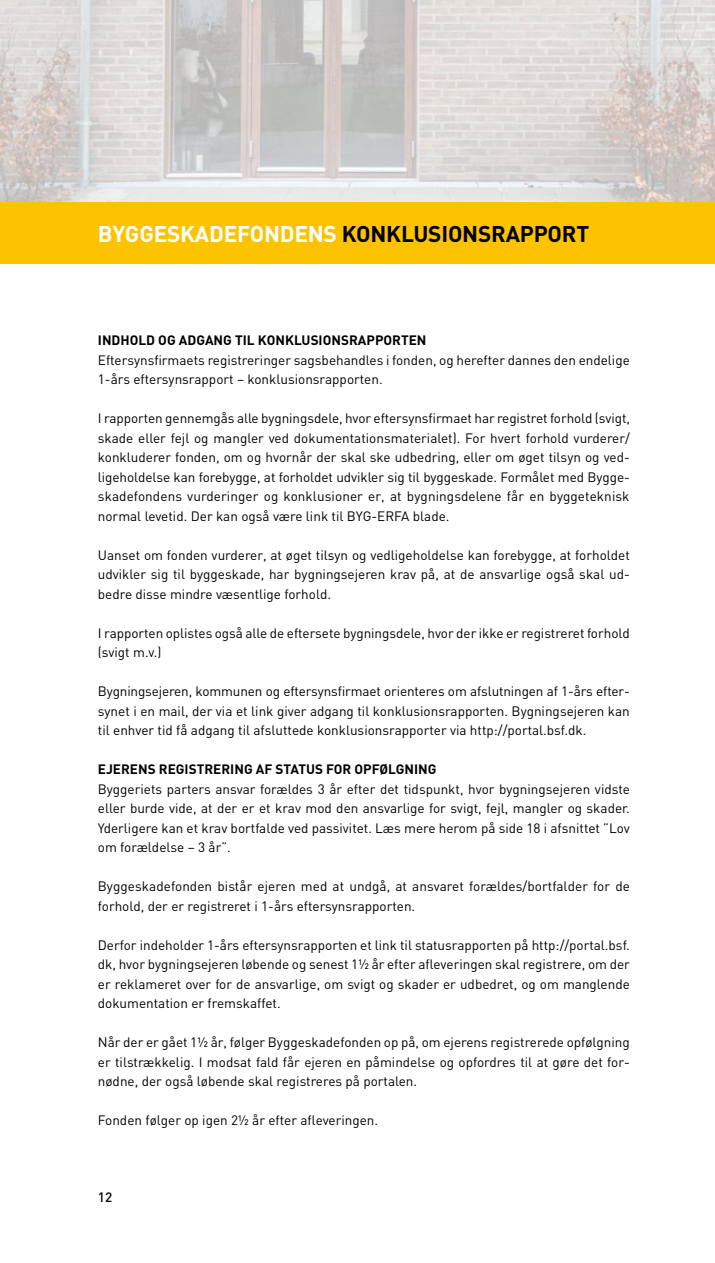
<style>
.page{position:relative;width:715px;height:1263px;background:#fff}
.page>*{position:absolute;margin:0;border:0;box-sizing:border-box;transform-origin:0 0}
.t1{font:700 22.5px "DIN";letter-spacing:.06em;color:#000}
.t2{font:13.5px/19.5px "DIN";color:#000;text-align:justify}
.t3{font:700 13.5px "DIN";color:#000}
.t4{font:500 13.5px "DIN";color:#000}
.s1{color:#fff}
</style>
<div class="page">
<img style="left:0;top:0;width:714px;height:202px">
<div style="left:0;top:202px;width:714px;height:62px;background:#fdc300"></div>
<h1 class="t1" style="left:98px;top:219px;width:492px"><span class="s1">BYGGESKADEFONDENS</span> KONKLUSIONSRAPPORT</h1>
<p class="t3" style="left:98px;top:331px;width:330px">I NDHOLD OG ADGANG TIL KONKLUSIONSRAPPORTEN</p>
<p class="t2" style="left:98px;top:350px;width:533px">Eftersynsfirmaets registreringer sagsbehandles i fonden, og herefter dannes den endelige<br>1-års eftersynsrapport – konklusionsrapporten.</p>
<p class="t2" style="left:98px;top:408px;width:533px;text-align:left">I rapporten gennemgås alle bygningsdele, hvor eftersynsfirmaet har registret forhold (svigt, skade eller fejl og mangler ved dokumentationsmaterialet). For hvert forhold vurderer/ konkluderer fonden, om og hvornår der skal ske udbedring, eller om øget tilsyn og ved&shy;ligeholdelse kan forebygge, at forholdet udvikler sig til byggeskade. Formålet med Bygge&shy;skadefondens vurderinger og konklusioner er, at bygningsdelene får en byggeteknisk normal levetid. Der kan også være link til BYG-ERFA blade.</p>
<p class="t2" style="left:98px;top:545px;width:533px">Uanset om fonden vurderer, at øget tilsyn og vedligeholdelse kan forebygge, at forholdet udvikler sig til byggeskade, har bygningsejeren krav på, at de ansvarlige også skal ud&shy;bedre disse mindre væsentlige forhold.</p>
<p class="t2" style="left:98px;top:623px;width:533px">I rapporten oplistes også alle de eftersete bygningsdele, hvor der ikke er registreret forhold (svigt m.v.)</p>
<p class="t2" style="left:98px;top:681px;width:533px">Bygningsejeren, kommunen og eftersynsfirmaet orienteres om afslutningen af 1-års efter&shy;synet i en mail, der via et link giver adgang til konklusionsrapporten. Bygningsejeren kan til enhver tid få adgang til afsluttede konklusionsrapporter via http://portal.bsf.dk.</p>
<p class="t3" style="left:98px;top:760px;width:340px">EJ ERENS REGISTRERING AF STATUS FOR OPFØLGNING</p>
<p class="t2" style="left:98px;top:779px;width:533px">Byggeriets parters ansvar forældes 3 år efter det tidspunkt, hvor bygningsejeren vidste eller burde vide, at der er et krav mod den ansvarlige for svigt, fejl, mangler og skader.<br>Yderligere kan et krav bortfalde ved passivitet. Læs mere herom på side 18 i afsnittet ”Lov om forældelse – 3 år”.</p>
<p class="t2" style="left:98px;top:876px;width:533px">Byggeskadefonden bistår ejeren med at undgå, at ansvaret forældes/bortfalder for de forhold, der er registreret i 1-års eftersynsrapporten.</p>
<p class="t2" style="left:98px;top:935px;width:533px">Derfor indeholder 1-års eftersynsrapporten et link til statusrapporten på http://portal.bsf. dk, hvor bygningsejeren løbende og senest 1½ år efter afleveringen skal registrere, om der er reklameret over for de ansvarlige, om svigt og skader er udbedret, og om manglende dokumentation er fremskaffet.</p>
<p class="t2" style="left:98px;top:1032px;width:533px">Når der er gået 1½ år, følger Byggeskadefonden op på, om ejerens registrerede opfølgning er tilstrækkelig. I modsat fald får ejeren en påmindelse og opfordres til at gøre det for&shy;nødne, der også løbende skal registreres på portalen.</p>
<p class="t2" style="left:98px;top:1110px;width:282px">Fonden følger op igen 2½ år efter afleveringen.</p>
<p class="t4" style="left:98px;top:1188px;width:16px">12</p>
</div>
